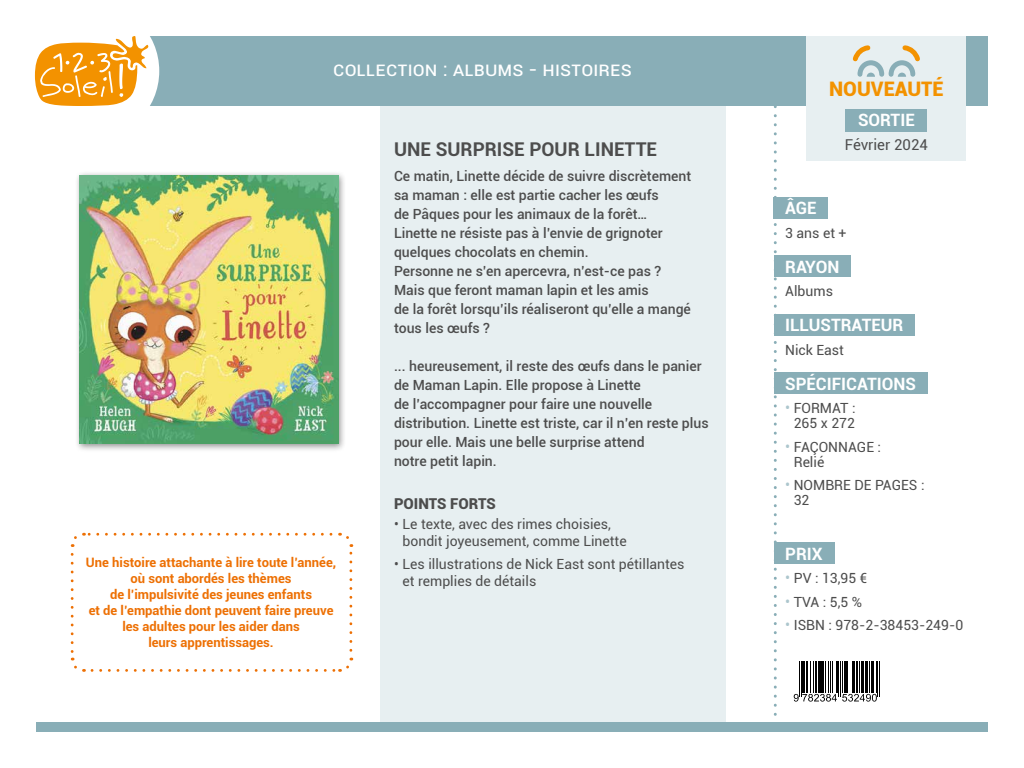
<style>
.page{position:relative;width:1024px;height:768px;background:#fff}
.page>*{position:absolute;margin:0;border:0;box-sizing:border-box;transform-origin:0 0}
.t1{font:20px "Roboto";color:#fff}
.t2{font:900 20px "Roboto";color:#f39200}
.t3{font:700 19px "Roboto";color:#4d4d4d}
.t4{font:700 17px "Roboto";color:#fff}
.t5{font:900 15px "Roboto";color:#4d4d4d}
.t6{font:15px "Roboto";color:#4d4d4d}
.t7{font:500 14px/19px "Roboto";color:#4d4d4d}
.t8{font:14px/15px "Roboto";color:#4d4d4d}
.t9{font:700 13px/16px "Roboto";color:#ed7004;text-align:center}
.s1{font-size:15px;color:#acc6cd}
</style>
<div class="page">
<div style="left:380px;top:106px;width:346px;height:616px;background:#e7eff1"></div>
<div style="left:36px;top:36px;width:952px;height:70px;background:#89aeb7"></div>
<div style="left:36px;top:722px;width:952px;height:10px;background:#89aeb7"></div>
<div style="left:20px;top:2px;width:139px;height:138px;background:#fff;border-radius:50%"></div>
<svg style="left:774px;top:107px;width:3px;height:609px"></svg>
<div style="left:774px;top:197px;width:54px;height:21px;background:#89aeb7"></div>
<div style="left:774px;top:256px;width:77px;height:21px;background:#89aeb7"></div>
<div style="left:774px;top:314px;width:141px;height:21px;background:#89aeb7"></div>
<div style="left:774px;top:373px;width:153px;height:21px;background:#89aeb7"></div>
<div style="left:774px;top:543px;width:60px;height:21px;background:#89aeb7"></div>
<svg style="left:71px;top:554px;width:13px;height:118px"></svg>
<svg style="left:92px;top:658px;width:262px;height:14px"></svg>
<svg style="left:340px;top:532px;width:12px;height:118px"></svg>
<svg style="left:70px;top:533px;width:261px;height:14px"></svg>
<svg style="left:35px;top:36px;width:114px;height:70px"></svg>
<div style="left:75px;top:171px;width:272px;height:281px;background:#000;opacity:.42"></div>
<img style="left:79px;top:175px;width:259px;height:269px">
<hr style="left:799px;top:661px;width:1px;height:35px;background:#000">
<hr style="left:801px;top:661px;width:1px;height:35px;background:#000">
<hr style="left:803px;top:661px;width:2px;height:31px;background:#000">
<hr style="left:806px;top:661px;width:1px;height:31px;background:#000">
<hr style="left:810px;top:661px;width:1px;height:31px;background:#000">
<hr style="left:813px;top:661px;width:1px;height:31px;background:#000">
<hr style="left:815px;top:661px;width:2px;height:31px;background:#000">
<hr style="left:818px;top:661px;width:1px;height:31px;background:#000">
<hr style="left:820px;top:661px;width:4px;height:31px;background:#000">
<hr style="left:825px;top:661px;width:1px;height:31px;background:#000">
<hr style="left:828px;top:661px;width:1px;height:31px;background:#000">
<hr style="left:831px;top:661px;width:1px;height:31px;background:#000">
<hr style="left:832px;top:661px;width:1px;height:31px;background:#000">
<hr style="left:836px;top:661px;width:1px;height:31px;background:#000">
<hr style="left:838px;top:661px;width:1px;height:35px;background:#000">
<hr style="left:840px;top:661px;width:1px;height:35px;background:#000">
<hr style="left:842px;top:661px;width:1px;height:31px;background:#000">
<hr style="left:844px;top:661px;width:3px;height:31px;background:#000">
<hr style="left:848px;top:661px;width:1px;height:31px;background:#000">
<hr style="left:852px;top:661px;width:1px;height:31px;background:#000">
<hr style="left:854px;top:661px;width:1px;height:31px;background:#000">
<hr style="left:856px;top:661px;width:2px;height:31px;background:#000">
<hr style="left:860px;top:661px;width:1px;height:31px;background:#000">
<hr style="left:861px;top:661px;width:3px;height:31px;background:#000">
<hr style="left:866px;top:661px;width:2px;height:31px;background:#000">
<hr style="left:869px;top:661px;width:1px;height:31px;background:#000">
<svg style="left:794px;top:694px;width:83px;height:8px"></svg>
<hr style="left:872px;top:661px;width:2px;height:31px;background:#000">
<hr style="left:876px;top:661px;width:1px;height:31px;background:#000">
<hr style="left:877px;top:661px;width:1px;height:35px;background:#000">
<hr style="left:879px;top:661px;width:1px;height:35px;background:#000">
<div style="left:806px;top:36px;width:160px;height:124px;background:#e7eff1"></div>
<svg style="left:852px;top:45px;width:68px;height:32px"></svg>
<div style="left:846px;top:109px;width:81px;height:22px;background:#89aeb7"></div>
<h1 class="t1" style="left:333px;top:55px;width:300px">Collection : Albums - Histoires</h1>
<p class="t9" style="left:86px;top:554px;width:252px">Une histoire attachante à lire toute l’année, où sont abordés les thèmes<br>de l’impulsivité des jeunes enfants<br>et de l’empathie dont peuvent faire preuve les adultes pour les aider dans<br>leurs apprentissages.</p>
<h2 class="t3" style="left:394px;top:136px;width:265px">UNE SURPRISE POUR LINETTE</h2>
<p class="t7" style="left:394px;top:166px;width:299px">Ce matin, Linette décide de suivre discrètement sa maman : elle est partie cacher les œufs<br>de Pâques pour les animaux de la forêt… Linette ne résiste pas à l’envie de grignoter quelques chocolats en chemin.<br>Personne ne s’en apercevra, n’est-ce pas ?<br>Mais que feront maman lapin et les amis<br>de la forêt lorsqu’ils réaliseront qu’elle a mangé tous les œufs ?</p>
<p class="t7" style="left:394px;top:356px;width:316px">... heureusement, il reste des œufs dans le panier de Maman Lapin. Elle propose à Linette<br>de l’accompagner pour faire une nouvelle distribution. Linette est triste, car il n’en reste plus pour elle. Mais une belle surprise attend<br>notre petit lapin.</p>
<p class="t5" style="left:394px;top:493px;width:103px">POINTS FORTS</p>
<p class="t8" style="left:403px;top:515px;width:226px;line-height:17px;text-indent:-8px">• Le texte, avec des rimes choisies, bondit joyeusement, comme Linette</p>
<p class="t8" style="left:403px;top:555px;width:284px;line-height:17px;text-indent:-8px">• Les illustrations de Nick East sont pétillantes et remplies de détails</p>
<h1 class="t2" style="left:829px;top:75px;width:116px">NOUVEAUTÉ</h1>
<p class="t4" style="left:858px;top:108px;width:58px">SORTIE</p>
<p class="t6" style="left:845px;top:135px;width:85px">Février 2024</p>
<p class="t4" style="left:785px;top:196px;width:33px">ÂGE</p>
<p class="t8" style="left:785px;top:225px;width:63px">3 ans et +</p>
<p class="t4" style="left:785px;top:254px;width:56px">RAYON</p>
<p class="t8" style="left:785px;top:283px;width:49px">Albums</p>
<p class="t4" style="left:785px;top:313px;width:120px">ILLUSTRATEUR</p>
<p class="t8" style="left:785px;top:342px;width:60px">Nick East</p>
<p class="t4" style="left:785px;top:372px;width:132px">SPÉCIFICATIONS</p>
<p class="t8" style="left:785px;top:400px;width:72px;text-align:center"><span class="s1">•</span> FORMAT :<br>265 x 272</p>
<p class="t8" style="left:794px;top:439px;width:89px;text-indent:-9px"><span class="s1">•</span> FAÇONNAGE :<br>Relié</p>
<p class="t8" style="left:794px;top:477px;width:132px;text-indent:-9px"><span class="s1">•</span> NOMBRE DE PAGES :<br>32</p>
<p class="t4" style="left:785px;top:542px;width:39px">PRIX</p>
<p class="t8" style="left:785px;top:570px;width:84px"><span class="s1">•</span> PV : 13,95 €</p>
<p class="t8" style="left:785px;top:594px;width:78px"><span class="s1">•</span> TVA : 5,5 %</p>
<p class="t8" style="left:785px;top:617px;width:180px"><span class="s1">•</span> ISBN : 978-2-38453-249-0</p>
</div>
